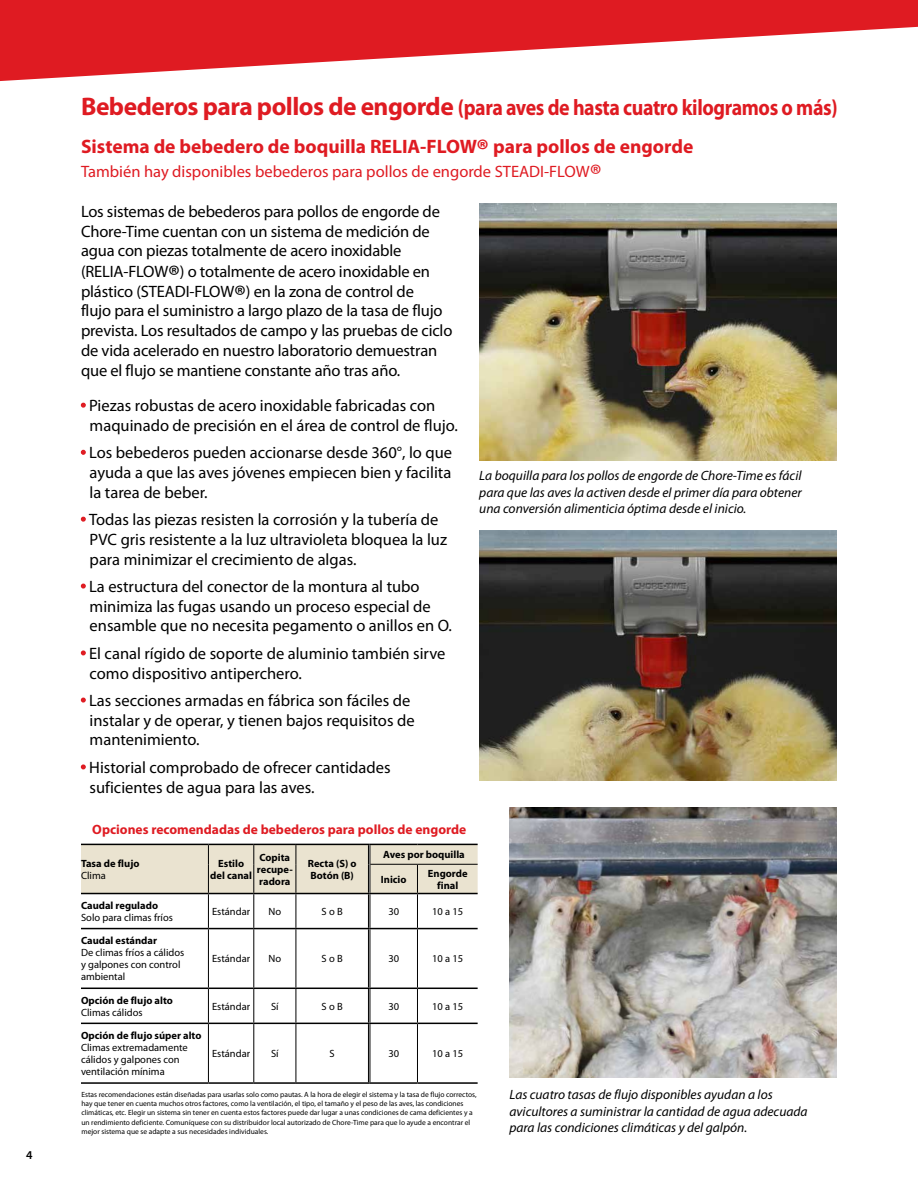
<style>
.page{position:relative;width:918px;height:1188px;background:#fff}
.page>*{position:absolute;margin:0;border:0;box-sizing:border-box;transform-origin:0 0}
.t1{font:700 22.5px "Myriad Pro";letter-spacing:-.02em;color:#df1b22;scale:.88 1}
.t2{font:700 19.5px "Myriad Pro";color:#df1b22}
.t3{font:16.5px/19.8px "Myriad Pro";color:#000}
.t4{font:16.5px "Myriad Pro";color:#df1b22}
.t5{font:italic 13.5px/16.5px "Myriad Pro";color:#000;text-align:justify}
.t6{font:700 13.5px "Myriad Pro";color:#df1b22}
.t7{font:600 12px "Myriad Pro";color:#000}
.t8{font:10.5px/12px "Myriad Pro";color:#000}
.t9{font:700 10.5px/12px "Myriad Pro";color:#000;text-align:center}
.t10{font:7.5px/9.1px "Myriad Pro";color:#000}
.s1{font-size:25.5px}
.s2{font-size:28.5px}
.s3{color:#df1b22}
</style>
<div class="page">
<svg style="left:81px;top:843px;width:397px;height:239px"></svg>
<hr style="left:368px;top:894px;width:2px;height:34px;background:#fff">
<hr style="left:368px;top:929px;width:2px;height:59px;background:#fff">
<hr style="left:368px;top:989px;width:2px;height:34px;background:#fff">
<hr style="left:368px;top:1024px;width:2px;height:58px;background:#fff">
<hr style="left:208px;top:894px;width:1px;height:34px;background:#000">
<hr style="left:253px;top:894px;width:1px;height:34px;background:#000">
<hr style="left:417px;top:894px;width:1px;height:34px;background:#000">
<hr style="left:208px;top:1024px;width:1px;height:58px;background:#000">
<hr style="left:253px;top:1024px;width:1px;height:58px;background:#000">
<hr style="left:417px;top:1024px;width:1px;height:58px;background:#000">
<hr style="left:81px;top:928px;width:127px;height:1px;background:#000">
<hr style="left:81px;top:988px;width:127px;height:1px;background:#000">
<hr style="left:81px;top:1023px;width:127px;height:1px;background:#000">
<hr style="left:81px;top:1082px;width:127px;height:2px;background:#000">
<hr style="left:208px;top:1082px;width:46px;height:2px;background:#000">
<hr style="left:254px;top:1082px;width:42px;height:2px;background:#000">
<hr style="left:369px;top:1082px;width:48px;height:2px;background:#000">
<hr style="left:417px;top:1082px;width:61px;height:2px;background:#000">
<hr style="left:208px;top:928px;width:46px;height:1px;background:#000">
<hr style="left:254px;top:928px;width:42px;height:1px;background:#000">
<hr style="left:369px;top:928px;width:48px;height:1px;background:#000">
<hr style="left:417px;top:928px;width:61px;height:1px;background:#000">
<hr style="left:208px;top:929px;width:1px;height:59px;background:#000">
<hr style="left:253px;top:929px;width:1px;height:59px;background:#000">
<hr style="left:417px;top:929px;width:1px;height:59px;background:#000">
<hr style="left:208px;top:988px;width:46px;height:1px;background:#000">
<hr style="left:254px;top:988px;width:42px;height:1px;background:#000">
<hr style="left:369px;top:988px;width:48px;height:1px;background:#000">
<hr style="left:417px;top:988px;width:61px;height:1px;background:#000">
<hr style="left:208px;top:1023px;width:46px;height:1px;background:#000">
<hr style="left:254px;top:1023px;width:42px;height:1px;background:#000">
<hr style="left:369px;top:1023px;width:48px;height:1px;background:#000">
<hr style="left:417px;top:1023px;width:61px;height:1px;background:#000">
<hr style="left:208px;top:989px;width:1px;height:34px;background:#000">
<hr style="left:253px;top:989px;width:1px;height:34px;background:#000">
<hr style="left:417px;top:989px;width:1px;height:34px;background:#000">
<hr style="left:296px;top:928px;width:73px;height:1px;background:#000">
<hr style="left:296px;top:988px;width:73px;height:1px;background:#000">
<hr style="left:296px;top:1023px;width:73px;height:1px;background:#000">
<hr style="left:296px;top:1082px;width:73px;height:2px;background:#000">
<hr style="left:296px;top:894px;width:1px;height:34px;background:#000">
<hr style="left:296px;top:929px;width:1px;height:59px;background:#000">
<hr style="left:296px;top:989px;width:1px;height:34px;background:#000">
<hr style="left:296px;top:1024px;width:1px;height:58px;background:#000">
<svg style="left:81px;top:844px;width:397px;height:50px"></svg>
<hr style="left:368px;top:894px;width:1px;height:34px;background:#000">
<hr style="left:370px;top:894px;width:1px;height:34px;background:#000">
<hr style="left:368px;top:929px;width:1px;height:59px;background:#000">
<hr style="left:370px;top:929px;width:1px;height:59px;background:#000">
<hr style="left:368px;top:989px;width:1px;height:34px;background:#000">
<hr style="left:370px;top:989px;width:1px;height:34px;background:#000">
<hr style="left:368px;top:1024px;width:1px;height:58px;background:#000">
<hr style="left:370px;top:1024px;width:1px;height:58px;background:#000">
<svg style="left:0;top:0;width:918px;height:81px;fill:#df1b22"></svg>
<img style="left:479px;top:204px;width:358px;height:257px">
<img style="left:509px;top:808px;width:328px;height:269px">
<img style="left:479px;top:530px;width:358px;height:251px">
<p class="t7" style="left:26px;top:1147px;width:8px">4</p>
<h1 class="t1" style="left:81px;top:93px;width:861px"><span class="s1">Bebederos para pollos de engorde</span> (para aves de hasta cuatro kilogramos o más)</h1>
<p class="t2" style="left:81px;top:134px;width:614px">Sistema de bebedero de boquilla RELIA-FLOW<span class="s2">®</span> para pollos de engorde</p>
<p class="t4" style="left:81px;top:161px;width:522px">También hay disponibles bebederos para pollos de engorde STEADI-FLOW<span class="s2">®</span></p>
<p class="t3" style="left:81px;top:201px;width:373px">Los sistemas de bebederos para pollos de engorde de Chore-Time cuentan con un sistema de medición de agua con piezas totalmente de acero inoxidable (RELIA-FLOW<span class="s2">®</span>) o totalmente de acero inoxidable en plástico (STEADI-FLOW<span class="s2">®</span>) en la zona de control de<br>flujo para el suministro a largo plazo de la tasa de flujo prevista. Los resultados de campo y las pruebas de ciclo de vida acelerado en nuestro laboratorio demuestran que el flujo se mantiene constante año tras año.</p>
<p class="t3" style="left:90px;top:395px;width:370px;text-indent:-9px"><span class="s3">•</span> Piezas robustas de acero inoxidable fabricadas con maquinado de precisión en el área de control de flujo.</p>
<p class="t3" style="left:90px;top:442px;width:364px;text-align:justify;text-indent:-9px"><span class="s3">•</span> Los bebederos pueden accionarse desde 360°, lo que ayuda a que las aves jóvenes empiecen bien y facilita la tarea de beber.</p>
<p class="t3" style="left:90px;top:509px;width:359px;text-indent:-9px"><span class="s3">•</span> Todas las piezas resisten la corrosión y la tubería de<br>PVC gris resistente a la luz ultravioleta bloquea la luz para minimizar el crecimiento de algas.</p>
<p class="t3" style="left:90px;top:576px;width:364px;text-indent:-9px"><span class="s3">•</span> La estructura del conector de la montura al tubo minimiza las fugas usando un proceso especial de ensamble que no necesita pegamento o anillos en O.</p>
<p class="t3" style="left:90px;top:643px;width:357px;text-indent:-9px"><span class="s3">•</span> El canal rígido de soporte de aluminio también sirve como dispositivo antiperchero.</p>
<p class="t3" style="left:90px;top:690px;width:326px;text-indent:-9px"><span class="s3">•</span> Las secciones armadas en fábrica son fáciles de instalar y de operar, y tienen bajos requisitos de mantenimiento.</p>
<p class="t3" style="left:90px;top:757px;width:302px;text-indent:-9px"><span class="s3">•</span> Historial comprobado de ofrecer cantidades suficientes de agua para las aves.</p>
<p class="t6" style="left:92px;top:821px;width:376px">Opciones recomendadas de bebederos para pollos de engorde</p>
<p class="t9" style="left:81px;top:857px;width:60px">Tasa de flujo</p>
<p class="t8" style="left:81px;top:869px;width:26px">Clima</p>
<p class="t9" style="left:383px;top:849px;width:83px">Aves por boquilla</p>
<p class="t9" style="left:381px;top:873px;width:27px">Inicio</p>
<p class="t9" style="left:428px;top:867px;width:41px">Engorde final</p>
<p class="t9" style="left:210px;top:857px;width:43px">Estilo del canal</p>
<p class="t9" style="left:257px;top:851px;width:37px;text-align:left">Copita recupe&shy;radora</p>
<p class="t9" style="left:308px;top:857px;width:50px;text-align:left">Recta (S) o<br>Botón (B)</p>
<p class="t9" style="left:81px;top:899px;width:79px">Caudal regulado</p>
<p class="t8" style="left:81px;top:911px;width:93px">Solo para climas fríos</p>
<p class="t8" style="left:212px;top:905px;width:40px">Estándar</p>
<p class="t8" style="left:269px;top:905px;width:14px">No</p>
<p class="t8" style="left:322px;top:905px;width:23px">S o B</p>
<p class="t8" style="left:388px;top:905px;width:12px">30</p>
<p class="t8" style="left:432px;top:905px;width:33px">10 a 15</p>
<p class="t9" style="left:81px;top:935px;width:78px">Caudal estándar</p>
<p class="t8" style="left:81px;top:947px;width:105px">De climas fríos a cálidos y galpones con control ambiental</p>
<p class="t8" style="left:212px;top:953px;width:40px">Estándar</p>
<p class="t8" style="left:269px;top:953px;width:14px">No</p>
<p class="t8" style="left:322px;top:953px;width:23px">S o B</p>
<p class="t8" style="left:388px;top:953px;width:12px">30</p>
<p class="t8" style="left:432px;top:953px;width:33px">10 a 15</p>
<p class="t9" style="left:81px;top:994px;width:93px">Opción de flujo alto</p>
<p class="t8" style="left:81px;top:1006px;width:63px">Climas cálidos</p>
<p class="t8" style="left:212px;top:1000px;width:40px">Estándar</p>
<p class="t8" style="left:271px;top:1000px;width:9px">Sí</p>
<p class="t8" style="left:322px;top:1000px;width:23px">S o B</p>
<p class="t8" style="left:388px;top:1000px;width:12px">30</p>
<p class="t8" style="left:432px;top:1000px;width:33px">10 a 15</p>
<p class="t9" style="left:81px;top:1029px;width:122px">Opción de flujo súper alto</p>
<p class="t8" style="left:81px;top:1041px;width:108px">Climas extremadamente cálidos y galpones con ventilación mínima</p>
<p class="t8" style="left:212px;top:1047px;width:40px">Estándar</p>
<p class="t8" style="left:271px;top:1047px;width:9px">Sí</p>
<p class="t8" style="left:330px;top:1047px;width:7px">S</p>
<p class="t8" style="left:388px;top:1047px;width:12px">30</p>
<p class="t8" style="left:432px;top:1047px;width:33px">10 a 15</p>
<p class="t5" style="left:479px;top:467px;width:324px">La boquilla para los pollos de engorde de Chore-Time es fácil para que las aves la activen desde el primer día para obtener una conversión alimenticia óptima desde el inicio.</p>
<p class="t10" style="left:81px;top:1090px;width:397px">Estas recomendaciones están diseñadas para usarlas solo como pautas. A la hora de elegir el sistema y la tasa de flujo correctos, hay que tener en cuenta muchos otros factores, como la ventilación, el tipo, el tamaño y el peso de las aves, las condiciones climáticas, etc. Elegir un sistema sin tener en cuenta estos factores puede dar lugar a unas condiciones de cama deficientes y a un rendimiento deficiente. Comuníquese con su distribuidor local autorizado de Chore-Time para que lo ayude a encontrar el mejor sistema que se adapte a sus necesidades individuales.</p>
<p class="t5" style="left:509px;top:1086px;width:300px;text-align:left">Las cuatro tasas de flujo disponibles ayudan a los avicultores a suministrar la cantidad de agua adecuada para las condiciones climáticas y del galpón.</p>
</div>
